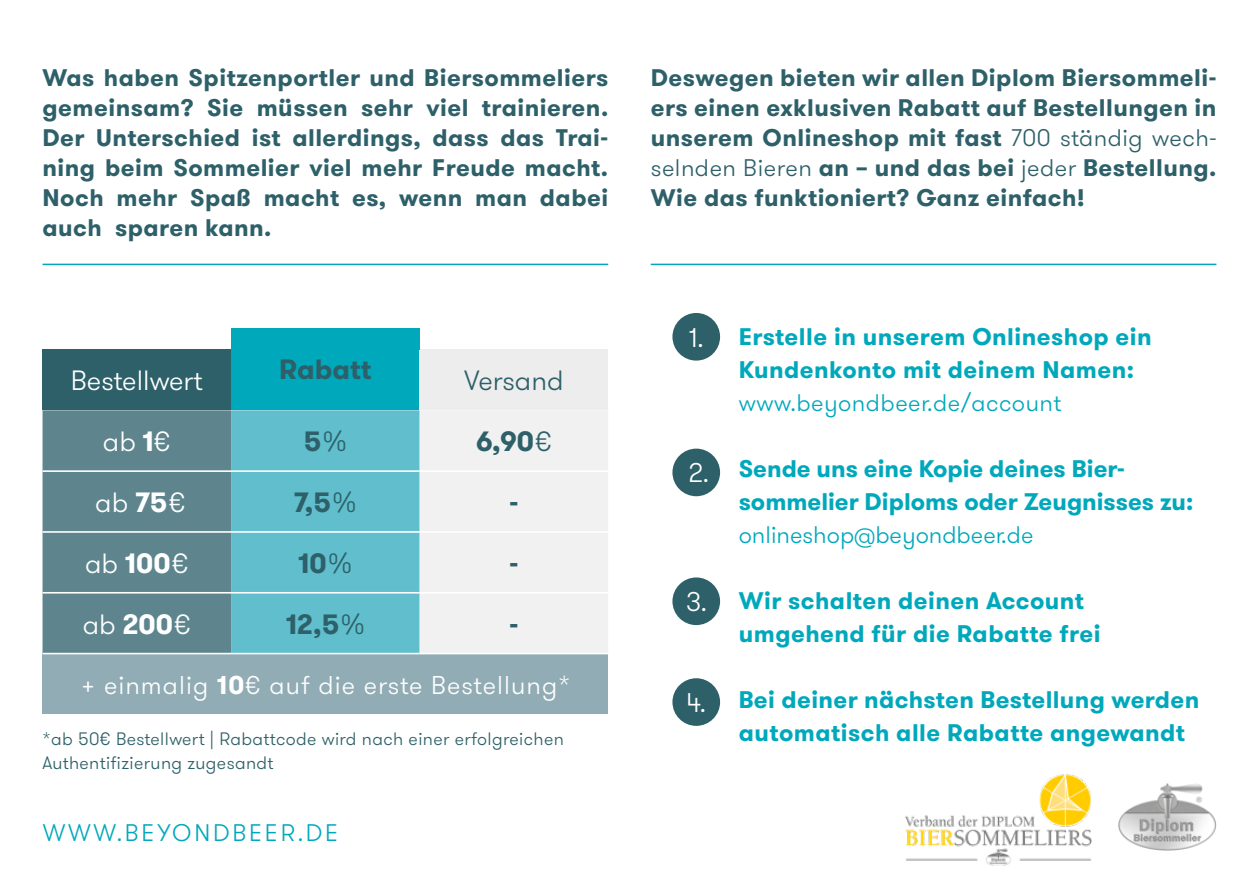
<style>
.page{position:relative;width:1259px;height:893px;background:#fff}
.page>*{position:absolute;margin:0;border:0;box-sizing:border-box;transform-origin:0 0}
.t1{font:300 27.9px "GT Walsheim";color:#fff}
.t2{font:700 27.9px "GT Walsheim";color:#2d6069}
.t3{font:300 27.9px "GT Walsheim";color:#2d6069}
.t4{font:300 27px "GT Walsheim";color:#fff}
.t5{font:300 25.8px "GT Walsheim";letter-spacing:.04em;color:#fff}
.t6{font:700 24px/30px "GT Walsheim";letter-spacing:.02em;color:#2d6069;text-align:justify}
.t7{font:700 24px/33px "GT Walsheim";letter-spacing:.015em;color:#00a8bc}
.t8{font:300 24px "GT Walsheim";letter-spacing:.02em;color:#00a8bc}
.t9{font:300 24px "GT Walsheim";color:#00a8bc}
.t10{font:300 24px "GT Walsheim";letter-spacing:.115em;color:#00a8bc}
.t11{font:300 18px/24px "GT Walsheim";letter-spacing:.02em;color:#2d6069}
.s1{font-weight:300}
.s2{font-weight:700}
</style>
<div class="page">
<img style="left:905px;top:774px;width:186px;height:92px">
<img style="left:1119px;top:783px;width:97px;height:67px">
<hr style="left:43px;top:264px;width:565px;height:1px;background:#00a8bc">
<hr style="left:651px;top:264px;width:565px;height:1px;background:#00a8bc">
<div style="left:672px;top:313px;width:48px;height:48px;background:#2d6069;border-radius:50%"></div>
<div style="left:672px;top:449px;width:48px;height:47px;background:#2d6069;border-radius:50%"></div>
<div style="left:672px;top:577px;width:48px;height:48px;background:#2d6069;border-radius:50%"></div>
<div style="left:672px;top:678px;width:48px;height:48px;background:#2d6069;border-radius:50%"></div>
<div style="left:43px;top:349px;width:188px;height:61px;background:#2d6069"></div>
<div style="left:231px;top:349px;width:189px;height:61px;background:#00a8bc"></div>
<div style="left:420px;top:349px;width:188px;height:61px;background:#ededed"></div>
<div style="left:43px;top:410px;width:188px;height:243px;background:#5e858e"></div>
<div style="left:231px;top:410px;width:189px;height:243px;background:#60becd"></div>
<div style="left:420px;top:411px;width:188px;height:242px;background:#f1f1f1"></div>
<div style="left:43px;top:654px;width:565px;height:60px;background:#91acb4"></div>
<hr style="left:43px;top:470px;width:188px;height:2px;background:#fff">
<hr style="left:231px;top:470px;width:189px;height:2px;background:#fff">
<hr style="left:420px;top:470px;width:188px;height:2px;background:#fff">
<hr style="left:43px;top:531px;width:188px;height:2px;background:#fff">
<hr style="left:231px;top:531px;width:189px;height:2px;background:#fff">
<hr style="left:420px;top:531px;width:188px;height:2px;background:#fff">
<hr style="left:43px;top:592px;width:188px;height:2px;background:#fff">
<hr style="left:231px;top:592px;width:189px;height:2px;background:#fff">
<hr style="left:420px;top:592px;width:188px;height:2px;background:#fff">
<div style="left:231px;top:328px;width:189px;height:21px;background:#00a8bc"></div>
<p class="t6" style="left:43px;top:63px;width:567px">Was haben Spitzenportler und Biersommeliers gemeinsam? Sie müssen sehr viel trainieren.<br>Der Unterschied ist allerdings, dass das Trai&shy;ning beim Sommelier viel mehr Freude macht.<br>Noch mehr Spaß macht es, wenn man dabei auch sparen kann.</p>
<p class="t6" style="left:651px;top:63px;width:567px">Deswegen bieten wir allen Diplom Biersommeli&shy;ers einen exklusiven Rabatt auf Bestellungen in unserem Onlineshop mit fast <span class="s1">700 ständig wech&shy;selnden Bieren</span> an – und das bei <span class="s1">jeder</span> Bestellung.<br>Wie das funktioniert? Ganz einfach!</p>
<p class="t2" style="left:279px;top:351px;width:94px">Rabatt</p>
<p class="t1" style="left:71px;top:363px;width:133px">Bestellwert</p>
<p class="t3" style="left:464px;top:363px;width:101px">Versand</p>
<p class="t1" style="left:103px;top:424px;width:69px">ab <span class="s2">1</span>€</p>
<p class="t2" style="left:304px;top:423px;width:45px">5<span class="s1">%</span></p>
<p class="t2" style="left:476px;top:423px;width:77px">6,90<span class="s1">€</span></p>
<p class="t1" style="left:95px;top:485px;width:92px">ab <span class="s2">75</span>€</p>
<p class="t2" style="left:294px;top:484px;width:64px">7,5<span class="s1">%</span></p>
<p class="t2" style="left:509px;top:484px;width:10px">-</p>
<p class="t1" style="left:85px;top:546px;width:105px">ab <span class="s2">100</span>€</p>
<p class="t2" style="left:298px;top:545px;width:56px">10<span class="s1">%</span></p>
<p class="t2" style="left:509px;top:545px;width:10px">-</p>
<p class="t1" style="left:83px;top:606px;width:110px">ab <span class="s2">200</span>€</p>
<p class="t2" style="left:286px;top:606px;width:81px">12,5<span class="s1">%</span></p>
<p class="t2" style="left:509px;top:606px;width:10px">-</p>
<p class="t5" style="left:81px;top:668px;width:491px">+ einmalig <span class="s2">10</span>€ auf die erste Bestellung*</p>
<p class="t11" style="left:43px;top:727px;width:523px">*ab 50€ Bestellwert | Rabattcode wird nach einer erfolgreichen<br>Authentifizierung zugesandt</p>
<p class="t10" style="left:43px;top:818px;width:297px">WWW.BEYONDBEER.DE</p>
<p class="t4" style="left:689px;top:320px;width:16px">1.</p>
<p class="t7" style="left:738px;top:321px;width:414px">Erstelle in unserem Onlineshop ein<br>Kundenkonto mit deinem Namen:</p>
<p class="t8" style="left:738px;top:388px;width:324px">www.beyondbeer.de/account</p>
<p class="t4" style="left:689px;top:456px;width:22px">2.</p>
<p class="t7" style="left:738px;top:453px;width:456px">Sende uns eine Kopie deines Bier&shy;sommelier Diploms oder Zeugnisses zu:</p>
<p class="t9" style="left:738px;top:520px;width:296px">onlineshop@beyondbeer.de</p>
<p class="t4" style="left:686px;top:585px;width:22px">3.</p>
<p class="t7" style="left:738px;top:585px;width:363px">Wir schalten deinen Account umgehend für die Rabatte frei</p>
<p class="t4" style="left:686px;top:686px;width:21px">4.</p>
<p class="t7" style="left:738px;top:684px;width:462px">Bei deiner nächsten Bestellung werden automatisch alle Rabatte angewandt</p>
</div>
